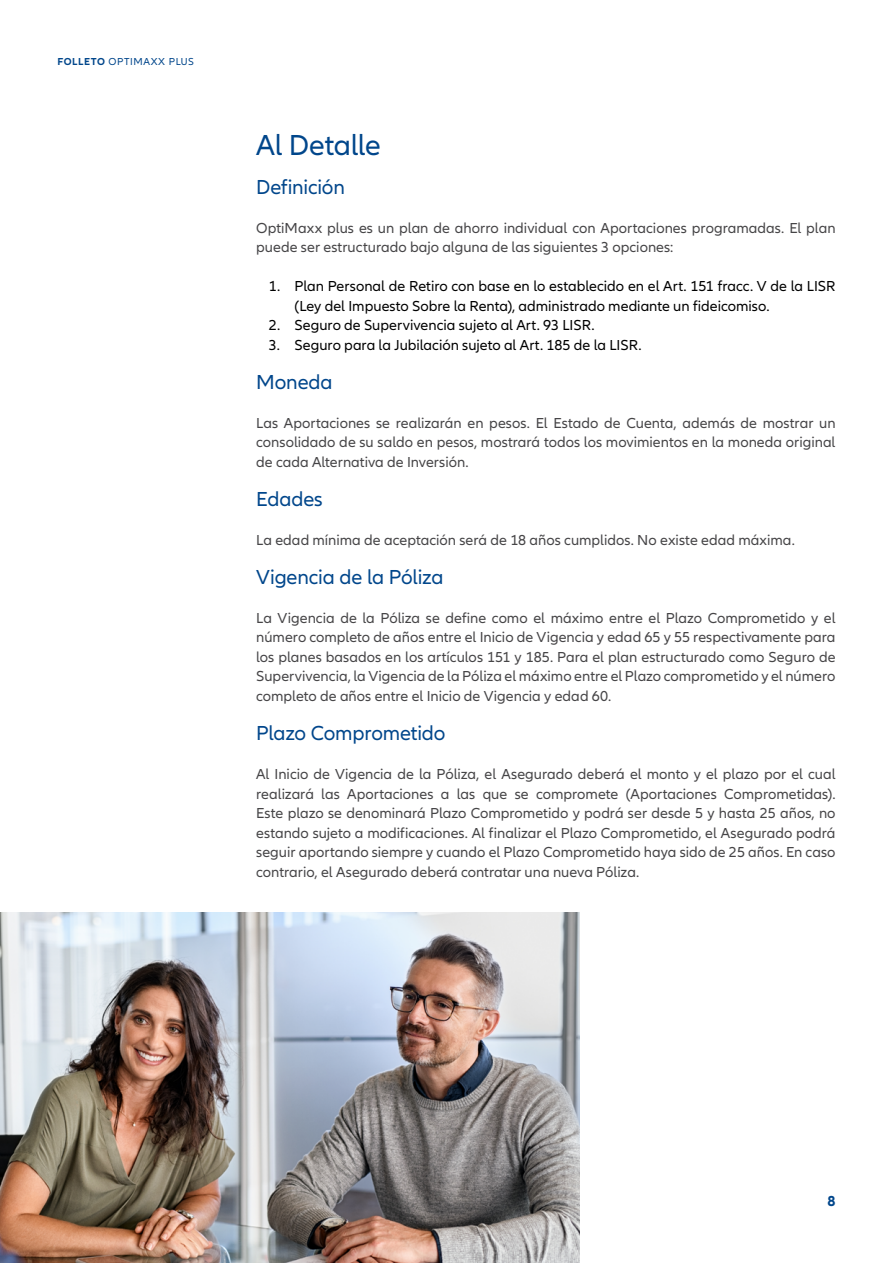
<style>
.page{position:relative;width:893px;height:1263px;background:#fff}
.page>*{position:absolute;margin:0;border:0;box-sizing:border-box;transform-origin:0 0}
.t1{font:30px "Allianz Neo";letter-spacing:-.015em;color:#00468b}
.t2{font:21px "Allianz Neo";letter-spacing:-.005em;color:#00468b}
.t3{font:15px/19.5px "Allianz Neo";color:#464547;text-align:justify}
.t4{font:15px/19.5px "Allianz Neo";color:#000}
.t5{font:700 15px "Allianz Neo";color:#00468b}
.t6{font:10.5px "Allianz Neo";letter-spacing:.06em;color:#00468b}
.s1{font-weight:700}
</style>
<div class="page">
<img style="left:0;top:912px;width:579px;height:351px">
<p class="t6" style="left:57px;top:56px;width:138px"><span class="s1">FOLLETO</span> OPTIMAXX PLUS</p>
<h1 class="t1" style="left:256px;top:128px;width:126px">Al Detalle</h1>
<h2 class="t2" style="left:256px;top:175px;width:90px">Definición</h2>
<p class="t3" style="left:256px;top:219px;width:581px">OptiMaxx plus es un plan de ahorro individual con Aportaciones programadas. El plan puede ser estructurado bajo alguna de las siguientes 3 opciones:</p>
<p class="t4" style="left:294px;top:277px;width:543px;text-indent:-26px">1. Plan Personal de Retiro con base en lo establecido en el Art. 151 fracc. V de la LISR (Ley del Impuesto Sobre la Renta), administrado mediante un fideicomiso.</p>
<p class="t4" style="left:269px;top:316px;width:327px">2. Seguro de Supervivencia sujeto al Art. 93 LISR.</p>
<p class="t4" style="left:269px;top:336px;width:374px">3. Seguro para la Jubilación sujeto al Art. 185 de la LISR.</p>
<h2 class="t2" style="left:256px;top:370px;width:78px">Moneda</h2>
<p class="t3" style="left:256px;top:414px;width:581px">Las Aportaciones se realizarán en pesos. El Estado de Cuenta, además de mostrar un consolidado de su saldo en pesos, mostrará todos los movimientos en la moneda original de cada Alternativa de Inversión.</p>
<h2 class="t2" style="left:256px;top:487px;width:68px">Edades</h2>
<p class="t3" style="left:256px;top:531px;width:540px">La edad mínima de aceptación será de 18 años cumplidos. No existe edad máxima.</p>
<h2 class="t2" style="left:256px;top:565px;width:189px">Vigencia de la Póliza</h2>
<p class="t3" style="left:256px;top:609px;width:581px">La Vigencia de la Póliza se define como el máximo entre el Plazo Comprometido y el número completo de años entre el Inicio de Vigencia y edad 65 y 55 respectivamente para los planes basados en los artículos 151 y 185. Para el plan estructurado como Seguro de Supervivencia, la Vigencia de la Póliza el máximo entre el Plazo comprometido y el número completo de años entre el Inicio de Vigencia y edad 60.</p>
<h2 class="t2" style="left:256px;top:721px;width:191px">Plazo Comprometido</h2>
<p class="t3" style="left:256px;top:765px;width:581px">Al Inicio de Vigencia de la Póliza, el Asegurado deberá el monto y el plazo por el cual realizará las Aportaciones a las que se compromete (Aportaciones Comprometidas).<br>Este plazo se denominará Plazo Comprometido y podrá ser desde 5 y hasta 25 años, no estando sujeto a modificaciones. Al finalizar el Plazo Comprometido, el Asegurado podrá seguir aportando siempre y cuando el Plazo Comprometido haya sido de 25 años. En caso contrario, el Asegurado deberá contratar una nueva Póliza.</p>
<p class="t5" style="left:827px;top:1192px;width:10px">8</p>
</div>
